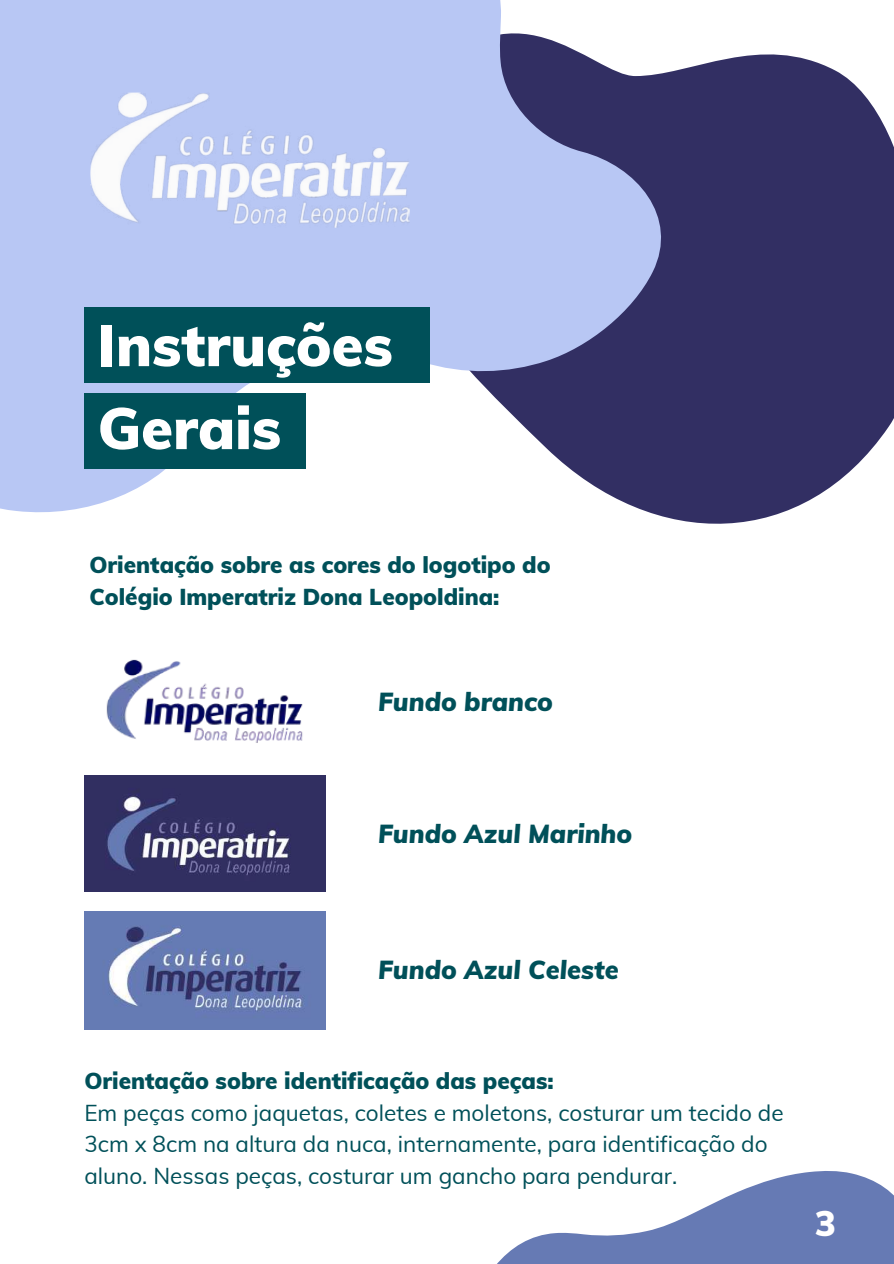
<style>
.page{position:relative;width:894px;height:1264px;background:#fff}
.page>*{position:absolute;margin:0;border:0;box-sizing:border-box;transform-origin:0 0}
.t1{font:900 57.75px/82.9px "Muli";color:#fff}
.t2{font:900 34.8px "Muli";color:#fff}
.t3{font:italic 900 25.5px "Muli";color:#005059}
.t4{font:22.5px/31.5px "Muli";color:#005059}
.t5{font:900 22.5px/31.5px "Muli";color:#005059}
</style>
<div class="page">
<svg style="left:711px;top:54px;width:182px;height:470px;background:#454271"></svg>
<svg style="left:0;top:0;width:711px;height:524px;fill:#b8c7f4"></svg>
<svg style="left:498px;top:1171px;width:395px;height:92px;fill:#667ab4"></svg>
<img style="left:89px;top:89px;width:321px;height:141px">
<div style="left:84px;top:393px;width:222px;height:75px;background:#005059"></div>
<div style="left:84px;top:307px;width:346px;height:76px;background:#005059"></div>
<img style="left:84px;top:775px;width:241px;height:116px">
<img style="left:84px;top:911px;width:241px;height:118px">
<img style="left:106px;top:659px;width:197px;height:84px">
<h1 class="t1" style="left:98px;top:303px;width:296px">Instruções<br>Gerais</h1>
<p class="t5" style="left:89px;top:549px;width:462px">Orientação sobre as cores do logotipo do<br>Colégio Imperatriz Dona Leopoldina:</p>
<p class="t3" style="left:378px;top:685px;width:176px">Fundo branco</p>
<p class="t3" style="left:378px;top:817px;width:256px">Fundo Azul Marinho</p>
<p class="t3" style="left:378px;top:953px;width:242px">Fundo Azul Celeste</p>
<p class="t5" style="left:84px;top:1064px;width:470px">Orientação sobre identificação das peças:</p>
<p class="t4" style="left:84px;top:1096px;width:700px">Em peças como jaquetas, coletes e moletons, costurar um tecido de<br>3cm x 8cm na altura da nuca, internamente, para identificação do aluno. Nessas peças, costurar um gancho para pendurar.</p>
<h2 class="t2" style="left:815px;top:1201px;width:22px">3</h2>
</div>
